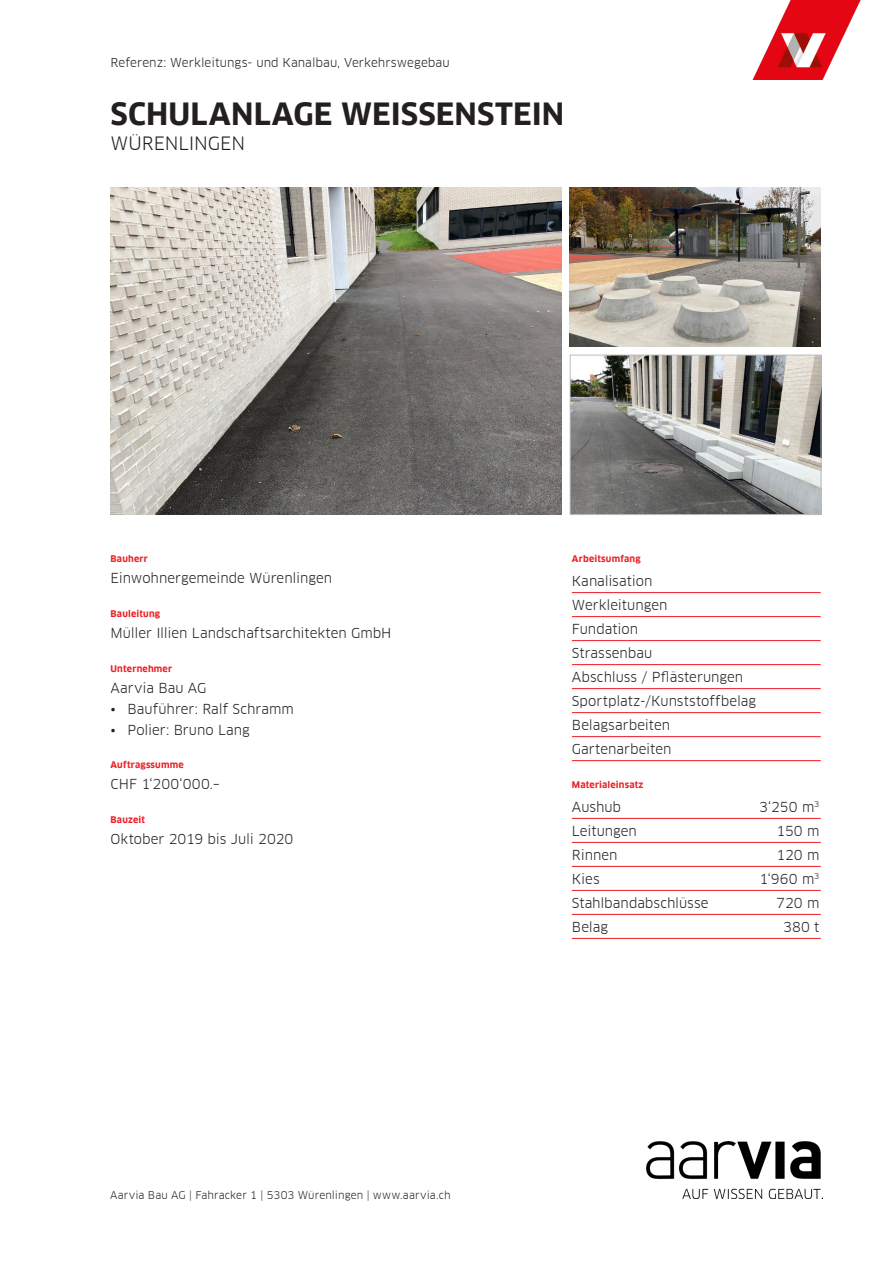
<style>
.page{position:relative;width:893px;height:1263px;background:#fff}
.page>*{position:absolute;margin:0;border:0;box-sizing:border-box;transform-origin:0 0}
.t1{font:700 30px "Clan Offc";letter-spacing:.005em;color:#231f20}
.t2{font:18px "Clan Offc";color:#231f20}
.Aufzählung_mit_Linie{font:13.5px "Clan Offc";color:#231f20}
.Fliestext{font:13.5px "Clan Offc";color:#231f20}
.Text_ohne_Strich{font:12px "Clan Offc";letter-spacing:.005em;color:#231f20}
.t3{font:10.5px "Clan Offc";letter-spacing:.01em;color:#231f20}
.Titel{font:700 9px "Clan Offc";letter-spacing:.02em;color:#ee1d23}
</style>
<div class="page">
<img style="left:646px;top:1141px;width:176px;height:58px">
<img style="left:111px;top:187px;width:450px;height:327px">
<img style="left:572px;top:357px;width:247px;height:156px">
<div style="left:570px;top:355px;width:251px;height:160px;border:1px solid #babbbe"></div>
<img style="left:570px;top:187px;width:251px;height:160px">
<hr style="left:572px;top:592px;width:249px;height:1px;background:#ee1d23">
<hr style="left:572px;top:616px;width:249px;height:1px;background:#ee1d23">
<hr style="left:572px;top:640px;width:249px;height:1px;background:#ee1d23">
<hr style="left:572px;top:664px;width:249px;height:1px;background:#ee1d23">
<hr style="left:572px;top:688px;width:249px;height:1px;background:#ee1d23">
<hr style="left:572px;top:712px;width:249px;height:1px;background:#ee1d23">
<hr style="left:572px;top:736px;width:249px;height:1px;background:#ee1d23">
<hr style="left:572px;top:760px;width:249px;height:1px;background:#ee1d23">
<hr style="left:572px;top:818px;width:249px;height:1px;background:#ee1d23">
<hr style="left:572px;top:842px;width:249px;height:1px;background:#ee1d23">
<hr style="left:572px;top:866px;width:249px;height:1px;background:#ee1d23">
<hr style="left:572px;top:890px;width:249px;height:1px;background:#ee1d23">
<hr style="left:572px;top:914px;width:249px;height:1px;background:#ee1d23">
<hr style="left:572px;top:938px;width:249px;height:1px;background:#ee1d23">
<img style="left:753px;top:0;width:108px;height:79px">
<p class="Text_ohne_Strich" style="left:111px;top:56px;width:341px">Referenz: Werkleitungs- und Kanalbau, Verkehrswegebau</p>
<p class="t1" style="left:111px;top:97px;width:455px">SCHULANLAGE WEISSENSTEIN</p>
<p class="t2" style="left:111px;top:133px;width:136px">WÜRENLINGEN</p>
<p class="Titel" style="left:111px;top:554px;width:39px">Bauherr</p>
<p class="Fliestext" style="left:111px;top:570px;width:223px">Einwohnergemeinde Würenlingen</p>
<p class="Titel" style="left:111px;top:608px;width:51px">Bauleitung</p>
<p class="Fliestext" style="left:111px;top:625px;width:282px">Müller Illien Landschaftsarchitekten GmbH</p>
<p class="Titel" style="left:111px;top:663px;width:63px">Unternehmer</p>
<p class="Fliestext" style="left:111px;top:680px;width:97px">Aarvia Bau AG</p>
<p class="Fliestext" style="left:111px;top:701px;width:185px">• Bauführer: Ralf Schramm</p>
<p class="Fliestext" style="left:111px;top:722px;width:141px">• Polier: Bruno Lang</p>
<p class="Titel" style="left:111px;top:760px;width:75px">Auftragssumme</p>
<p class="Fliestext" style="left:111px;top:777px;width:111px">CHF 1‘200‘000.–</p>
<p class="Titel" style="left:111px;top:815px;width:36px">Bauzeit</p>
<p class="Fliestext" style="left:111px;top:831px;width:184px">Oktober 2019 bis Juli 2020</p>
<p class="t3" style="left:110px;top:1189px;width:342px">Aarvia Bau AG | Fahracker 1 | 5303 Würenlingen | www.aarvia.ch</p>
<p class="Titel" style="left:572px;top:554px;width:70px">Arbeitsumfang</p>
<p class="Aufzählung_mit_Linie" style="left:572px;top:573px;width:82px">Kanalisation</p>
<p class="Aufzählung_mit_Linie" style="left:572px;top:597px;width:97px">Werkleitungen</p>
<p class="Aufzählung_mit_Linie" style="left:572px;top:621px;width:68px">Fundation</p>
<p class="Aufzählung_mit_Linie" style="left:572px;top:645px;width:82px">Strassenbau</p>
<p class="Aufzählung_mit_Linie" style="left:572px;top:669px;width:173px">Abschluss / Pflästerungen</p>
<p class="Aufzählung_mit_Linie" style="left:572px;top:693px;width:186px">Sportplatz-/Kunststoffbelag</p>
<p class="Aufzählung_mit_Linie" style="left:572px;top:717px;width:100px">Belagsarbeiten</p>
<p class="Aufzählung_mit_Linie" style="left:572px;top:741px;width:101px">Gartenarbeiten</p>
<p class="Titel" style="left:572px;top:779px;width:73px">Materialeinsatz</p>
<p class="Aufzählung_mit_Linie" style="left:572px;top:799px;width:51px">Aushub</p>
<p class="Aufzählung_mit_Linie" style="left:759px;top:799px;width:62px">3‘250 m<sup>3</sup></p>
<p class="Aufzählung_mit_Linie" style="left:572px;top:823px;width:67px">Leitungen</p>
<p class="Aufzählung_mit_Linie" style="left:776px;top:823px;width:44px">150 m</p>
<p class="Aufzählung_mit_Linie" style="left:572px;top:847px;width:47px">Rinnen</p>
<p class="Aufzählung_mit_Linie" style="left:776px;top:847px;width:44px">120 m</p>
<p class="Aufzählung_mit_Linie" style="left:572px;top:871px;width:29px">Kies</p>
<p class="Aufzählung_mit_Linie" style="left:760px;top:871px;width:61px">1‘960 m<sup>3</sup></p>
<p class="Aufzählung_mit_Linie" style="left:572px;top:895px;width:138px">Stahlbandabschlüsse</p>
<p class="Aufzählung_mit_Linie" style="left:776px;top:895px;width:45px">720 m</p>
<p class="Aufzählung_mit_Linie" style="left:572px;top:919px;width:38px">Belag</p>
<p class="Aufzählung_mit_Linie" style="left:783px;top:919px;width:38px">380 t</p>
</div>
